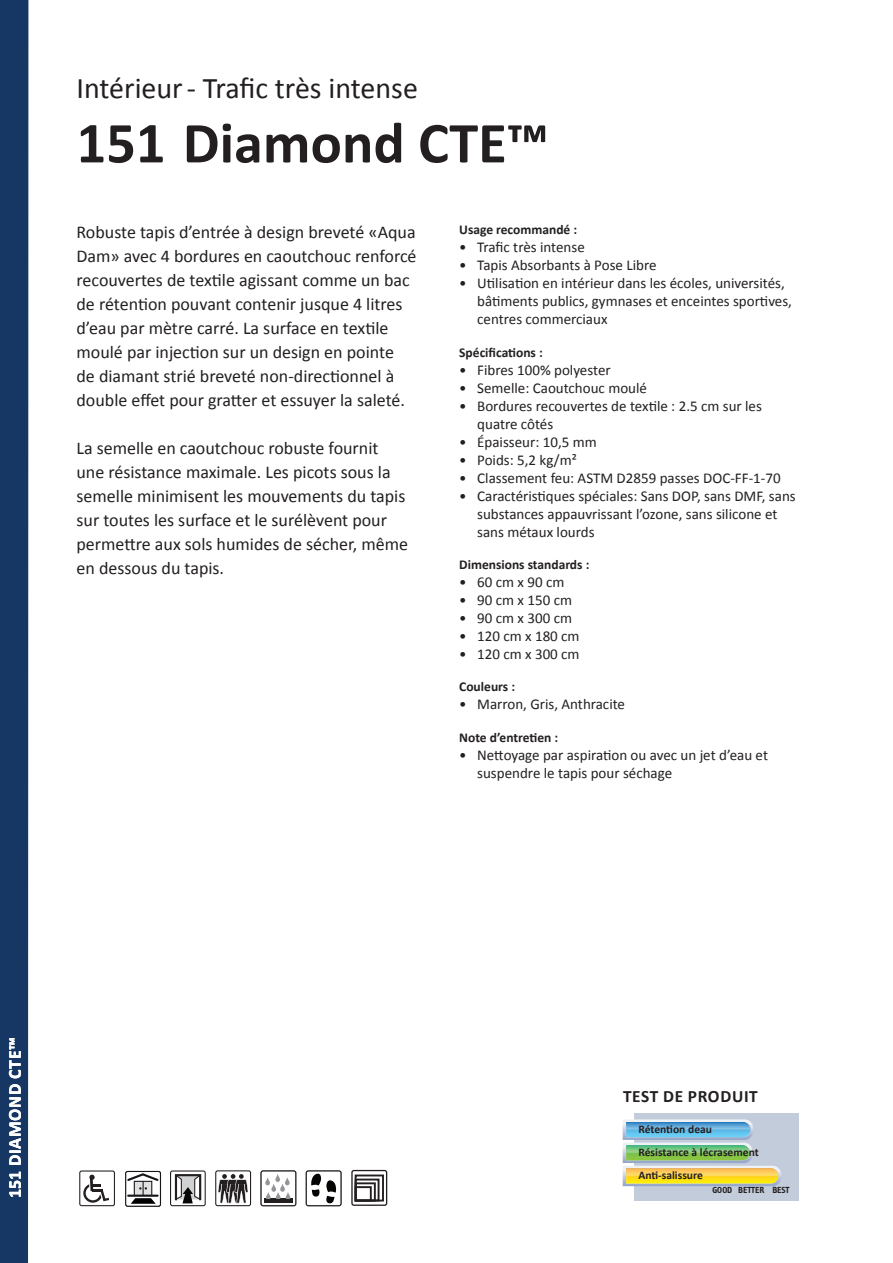
<style>
.page{position:relative;width:893px;height:1263px;background:#fff}
.page>*{position:absolute;margin:0;border:0;box-sizing:border-box;transform-origin:0 0}
.t1{font:700 58.5px "Calibri";color:#231f20}
.t2{font:30px "Calibri";color:#231f20}
.t3{font:18px/24px "Calibri";color:#231f20}
.t4{font:700 18px "Calibri";letter-spacing:.04em;color:#fff}
.t5{font:700 17.4px "Calibri";letter-spacing:.04em;color:#231f20}
.t6{font:15px/18px "Calibri";color:#231f20}
.t7{font:700 13.5px "Calibri";color:#231f20}
.IconText{font:700 11.55px/22.8px "Calibri";color:#231f20}
.t8{font:700 9px "Info Text";color:#231f20}
</style>
<div class="page">
<div style="left:0;top:0;width:28px;height:1263px;background:#163763"></div>
<div style="left:634px;top:1112px;width:164px;height:88px;background:#c3ccda"></div>
<svg style="left:623px;top:1119px;width:158px;height:67px"></svg>
<div style="left:79px;top:1170px;width:36px;height:36px;border:1px solid #231f20;border-radius:2px"></div>
<svg style="left:83px;top:1175px;width:26px;height:28px"></svg>
<div style="left:125px;top:1171px;width:36px;height:36px;border:1px solid #18151a;border-radius:2px"></div>
<svg style="left:126px;top:1172px;width:34px;height:32px"></svg>
<svg style="left:171px;top:1171px;width:34px;height:35px"></svg>
<div style="left:170px;top:1170px;width:36px;height:36px;border:1px solid #231f20;border-radius:2px"></div>
<svg style="left:175px;top:1177px;width:26px;height:26px"></svg>
<div style="left:175px;top:1174px;width:26px;height:27px;border:2px solid #231f20"></div>
<div style="left:215px;top:1170px;width:36px;height:36px;border:1px solid #231f20;border-radius:2px"></div>
<svg style="left:218px;top:1174px;width:30px;height:29px"></svg>
<div style="left:261px;top:1170px;width:35px;height:36px;border:1px solid #231f20;border-radius:2px"></div>
<div style="left:264px;top:1198px;width:28px;height:5px;background:#231f20"></div>
<svg style="left:265px;top:1174px;width:26px;height:25px"></svg>
<div style="left:306px;top:1170px;width:35px;height:36px;border:1px solid #231f20;border-radius:2px"></div>
<svg style="left:311px;top:1174px;width:26px;height:29px"></svg>
<svg style="left:352px;top:1170px;width:35px;height:35px"></svg>
<div style="left:351px;top:1170px;width:36px;height:36px;border:1px solid #231f20;border-radius:2px"></div>
<div style="left:355px;top:1174px;width:29px;height:27px;border:2px solid #231f20"></div>
<div style="left:355px;top:1178px;width:24px;height:23px;border:2px solid #231f20"></div>
<div style="left:355px;top:1182px;width:21px;height:19px;border:2px solid #231f20"></div>
<div style="left:355px;top:1186px;width:17px;height:15px;border:2px solid #231f20"></div>
<p class="t2" style="left:77px;top:69px;width:343px">Intérieur- Trafic très intense</p>
<p class="t1" style="left:77px;top:106px;width:474px">151 Diamond CTE™</p>
<p class="t3" style="left:77px;top:220px;width:342px">Robuste tapis d’entrée à design breveté «Aqua Dam» avec 4 bordures en caoutchouc renforcé recouvertes de textile agissant comme un bac de rétention pouvant contenir jusque 4 litres d’eau par mètre carré. La surface en textile moulé par injection sur un design en pointe de diamant strié breveté non-directionnel à double effet pour gratter et essuyer la saleté.</p>
<p class="t3" style="left:77px;top:436px;width:333px">La semelle en caoutchouc robuste fournit une résistance maximale. Les picots sous la semelle minimisent les mouvements du tapis sur toutes les surface et le surélèvent pour permettre aux sols humides de sécher, même en dessous du tapis.</p>
<p class="t7" style="left:459px;top:221px;width:119px">Usage recommandé :</p>
<p class="t6" style="left:459px;top:238px;width:127px">• Trafic très intense</p>
<p class="t6" style="left:459px;top:256px;width:199px">• Tapis Absorbants à Pose Libre</p>
<p class="t6" style="left:477px;top:274px;width:316px;text-indent:-18px">• Utilisation en intérieur dans les écoles, universités, bâtiments publics, gymnases et enceintes sportives, centres commerciaux</p>
<p class="t7" style="left:459px;top:343px;width:85px">Spécifications :</p>
<p class="t6" style="left:459px;top:361px;width:153px">• Fibres 100% polyester</p>
<p class="t6" style="left:459px;top:379px;width:189px">• Semelle: Caoutchouc moulé</p>
<p class="t6" style="left:477px;top:397px;width:286px;text-indent:-18px">• Bordures recouvertes de textile : 2.5 cm sur les quatre côtés</p>
<p class="t6" style="left:459px;top:433px;width:139px">• Épaisseur: 10,5 mm</p>
<p class="t6" style="left:459px;top:451px;width:119px">• Poids: 5,2 kg/m²</p>
<p class="t6" style="left:459px;top:469px;width:323px">• Classement feu: ASTM D2859 passes DOC-FF-1-70</p>
<p class="t6" style="left:477px;top:487px;width:320px;text-indent:-18px">• Caractéristiques spéciales: Sans DOP, sans DMF, sans substances appauvrissant l’ozone, sans silicone et sans métaux lourds</p>
<p class="t7" style="left:459px;top:556px;width:132px">Dimensions standards :</p>
<p class="t6" style="left:459px;top:573px;width:107px">• 60 cm x 90 cm</p>
<p class="t6" style="left:459px;top:591px;width:114px">• 90 cm x 150 cm</p>
<p class="t6" style="left:459px;top:609px;width:114px">• 90 cm x 300 cm</p>
<p class="t6" style="left:459px;top:627px;width:122px">• 120 cm x 180 cm</p>
<p class="t6" style="left:459px;top:645px;width:122px">• 120 cm x 300 cm</p>
<p class="t7" style="left:459px;top:678px;width:57px">Couleurs :</p>
<p class="t6" style="left:459px;top:695px;width:167px">• Marron, Gris, Anthracite</p>
<p class="t7" style="left:459px;top:729px;width:101px">Note d’entretien :</p>
<p class="t6" style="left:477px;top:746px;width:292px;text-indent:-18px">• Nettoyage par aspiration ou avec un jet d’eau et suspendre le tapis pour séchage</p>
<p class="t4" style="left:3px;top:1198px;width:162px;rotate:-90deg">151 DIAMOND CTE™</p>
<p class="t5" style="left:623px;top:1085px;width:136px">TEST DE PRODUIT</p>
<p class="IconText" style="left:638px;top:1118px;width:122px">Rétention deau<br>Résistance à lécrasement<br>Anti-salissure</p>
<p class="t8" style="left:712px;top:1185px;width:79px">GOOD BETTER BEST</p>
</div>
